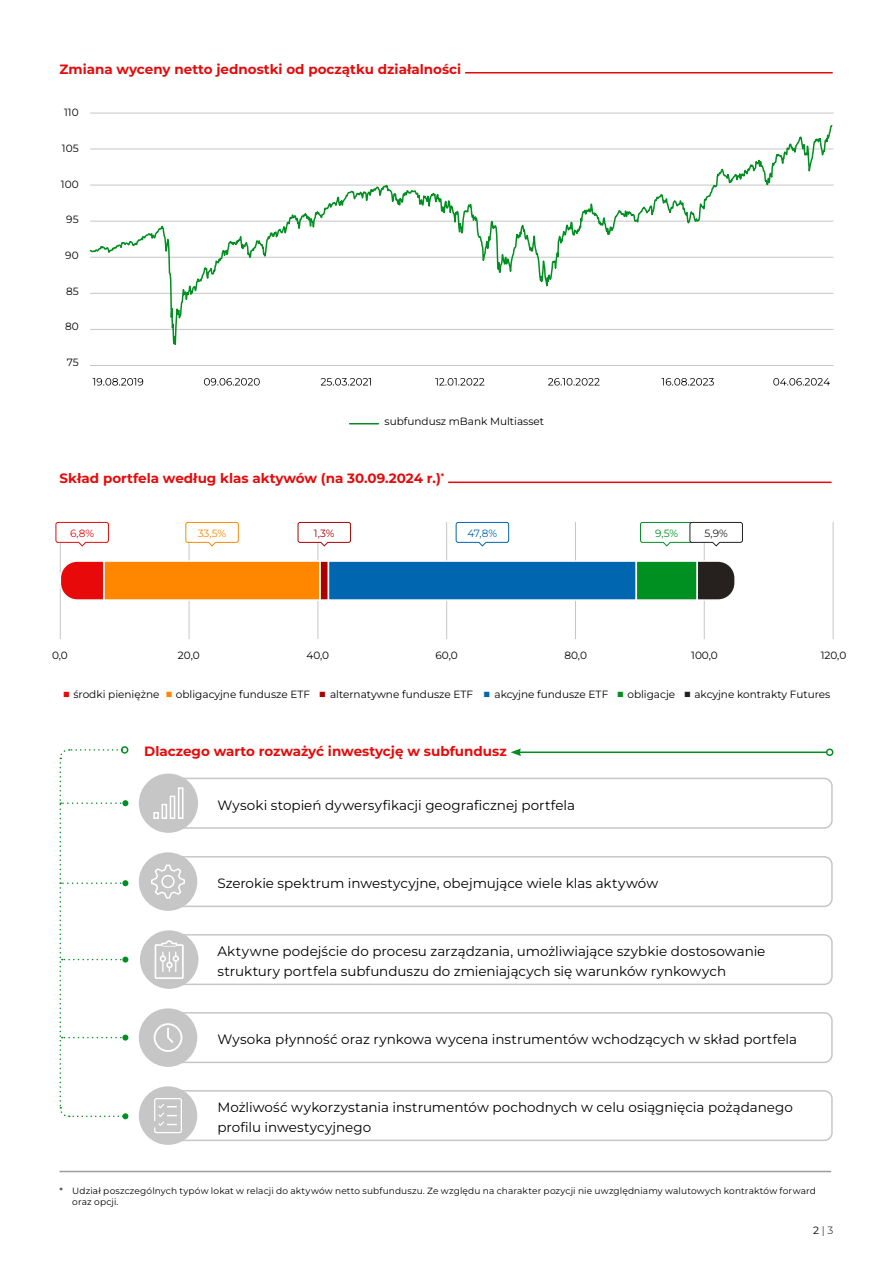
<style>
.page{position:relative;width:893px;height:1263px;background:#fff}
.page>*{position:absolute;margin:0;border:0;box-sizing:border-box;transform-origin:0 0}
.t1{font:13.5px/19.5px "Montserrat";color:#000}
.t2{font:700 13.5px "Montserrat";color:#e80a0a}
.t3{font:10.5px "Montserrat";color:#000}
.t4{font:10.5px "Montserrat";color:#ff8700}
.t5{font:10.5px "Montserrat";color:#0066b0}
.t6{font:10.5px "Montserrat";color:#e80a0a}
.t7{font:10.5px "Montserrat";color:#ad0000}
.t8{font:10.5px "Montserrat";color:#008f21}
.t9{font:10.5px "Montserrat";color:#26211f}
.t10{font:300 10.5px "Montserrat";color:#000}
.t11{font:9px/10.8px "Montserrat";letter-spacing:.015em;color:#000}
.s1{font-size:13.5px;color:#e80a0a}
.s2{font-size:13.5px;color:#ff8700}
.s3{font-size:13.5px;color:#ad0000}
.s4{font-size:13.5px;color:#0066b0}
.s5{font-size:13.5px;color:#008f21}
.s6{font-size:13.5px;color:#26211f}
.s7{font-weight:400}
</style>
<div class="page">
<hr style="left:60px;top:522px;width:1px;height:117px;background:#c6c6c6">
<hr style="left:189px;top:522px;width:1px;height:117px;background:#c6c6c6">
<hr style="left:318px;top:522px;width:1px;height:117px;background:#c6c6c6">
<hr style="left:446px;top:522px;width:1px;height:117px;background:#c6c6c6">
<hr style="left:575px;top:522px;width:1px;height:117px;background:#c6c6c6">
<hr style="left:704px;top:522px;width:1px;height:117px;background:#c6c6c6">
<hr style="left:833px;top:522px;width:1px;height:117px;background:#c6c6c6">
<hr style="left:465px;top:72px;width:368px;height:2px;background:#e80a0a">
<svg style="left:350px;top:423px;width:28px;height:1px"></svg>
<hr style="left:448px;top:482px;width:384px;height:1px;background:#e80a0a">
<hr style="left:519px;top:751px;width:308px;height:2px;background:#008f21">
<svg style="left:510px;top:748px;width:11px;height:8px"></svg>
<div style="left:826px;top:748px;width:7px;height:8px;border:2px solid #008f21;border-radius:50%"></div>
<div style="left:121px;top:746px;width:7px;height:8px;border:2px solid #008f21;border-radius:50%"></div>
<svg style="left:59px;top:749px;width:69px;height:370px"></svg>
<div style="left:140px;top:930px;width:58px;height:59px;background:#c6c6c6;border-radius:50%"></div>
<svg style="left:155px;top:933px;width:678px;height:53px"></svg>
<div style="left:139px;top:1008px;width:58px;height:59px;background:#c6c6c6;border-radius:50%"></div>
<svg style="left:153px;top:1011px;width:680px;height:53px"></svg>
<svg style="left:184px;top:777px;width:649px;height:52px"></svg>
<div style="left:139px;top:773px;width:59px;height:60px;background:#c6c6c6;border-radius:50%"></div>
<div style="left:153px;top:812px;width:6px;height:7px;border:2px solid #fff"></div>
<div style="left:162px;top:804px;width:5px;height:15px;border:2px solid #fff"></div>
<div style="left:170px;top:796px;width:5px;height:23px;border:2px solid #fff"></div>
<div style="left:178px;top:787px;width:5px;height:32px;border:2px solid #fff"></div>
<div style="left:139px;top:1086px;width:58px;height:59px;background:#c6c6c6;border-radius:50%"></div>
<svg style="left:154px;top:1089px;width:679px;height:53px"></svg>
<div style="left:139px;top:852px;width:58px;height:59px;background:#c6c6c6;border-radius:50%"></div>
<svg style="left:150px;top:855px;width:683px;height:53px"></svg>
<hr style="left:60px;top:1171px;width:771px;height:1px;background:#9d9d9c">
<svg style="left:55px;top:522px;width:54px;height:25px"></svg>
<svg style="left:297px;top:522px;width:54px;height:25px"></svg>
<svg style="left:455px;top:522px;width:54px;height:25px"></svg>
<svg style="left:640px;top:522px;width:103px;height:25px"></svg>
<svg style="left:185px;top:522px;width:54px;height:25px"></svg>
<hr style="left:90px;top:113px;width:743px;height:1px;background:#c6c6c6">
<svg style="left:89px;top:125px;width:745px;height:241px"></svg>
<svg style="left:93px;top:378px;width:50px;height:8px"></svg>
<svg style="left:204px;top:378px;width:56px;height:8px"></svg>
<svg style="left:321px;top:378px;width:50px;height:8px"></svg>
<svg style="left:435px;top:378px;width:49px;height:8px"></svg>
<svg style="left:548px;top:378px;width:52px;height:8px"></svg>
<svg style="left:661px;top:378px;width:53px;height:8px"></svg>
<svg style="left:773px;top:378px;width:57px;height:8px"></svg>
<svg style="left:60px;top:561px;width:43px;height:39px;background:#ea2929"></svg>
<div style="left:103px;top:560px;width:218px;height:41px;background:#ff8700;border:2px solid #fff"></div>
<div style="left:319px;top:560px;width:10px;height:41px;background:#ad0000;border:2px solid #fff"></div>
<div style="left:328px;top:560px;width:309px;height:41px;background:#0066b0;border:2px solid #fff"></div>
<div style="left:636px;top:560px;width:62px;height:41px;background:#008f21;border:2px solid #fff"></div>
<svg style="left:696px;top:560px;width:39px;height:42px"></svg>
<p class="t2" style="left:60px;top:59px;width:403px">Zmiana wyceny netto jednostki od początku działalności</p>
<p class="t3" style="left:64px;top:105px;width:16px">110</p>
<p class="t3" style="left:62px;top:141px;width:18px">105</p>
<p class="t3" style="left:61px;top:177px;width:19px">100</p>
<p class="t3" style="left:66px;top:213px;width:14px">95</p>
<p class="t3" style="left:65px;top:248px;width:15px">90</p>
<p class="t3" style="left:66px;top:284px;width:14px">85</p>
<p class="t3" style="left:65px;top:320px;width:15px">80</p>
<p class="t3" style="left:67px;top:355px;width:13px">75</p>
<p class="t3" style="left:385px;top:414px;width:161px">subfundusz mBank Multiasset</p>
<p class="t2" style="left:60px;top:468px;width:386px">Skład portfela według klas aktywów (na 30.09.2024 r.)<sup>*</sup></p>
<p class="t6" style="left:70px;top:526px;width:26px">6,8%</p>
<p class="t4" style="left:198px;top:526px;width:30px">33,5%</p>
<p class="t7" style="left:314px;top:526px;width:22px">1,3%</p>
<p class="t5" style="left:468px;top:526px;width:31px">47,8%</p>
<p class="t8" style="left:655px;top:526px;width:25px">9,5%</p>
<p class="t9" style="left:704px;top:526px;width:25px">5,9%</p>
<p class="t3" style="left:52px;top:648px;width:17px">0,0</p>
<p class="t3" style="left:178px;top:648px;width:23px">20,0</p>
<p class="t3" style="left:306px;top:648px;width:24px">40,0</p>
<p class="t3" style="left:436px;top:648px;width:24px">60,0</p>
<p class="t3" style="left:564px;top:648px;width:24px">80,0</p>
<p class="t3" style="left:691px;top:648px;width:28px">100,0</p>
<p class="t3" style="left:821px;top:648px;width:27px">120,0</p>
<p class="t3" style="left:63px;top:687px;width:769px"><span class="s1">■</span> środki pieniężne <span class="s2">■</span> obligacyjne fundusze ETF <span class="s3">■</span> alternatywne fundusze ETF <span class="s4">■</span> akcyjne fundusze ETF <span class="s5">■</span> obligacje <span class="s6">■</span> akcyjne kontrakty Futures</p>
<p class="t2" style="left:144px;top:741px;width:364px">Dlaczego warto rozważyć inwestycję w subfundusz</p>
<p class="t1" style="left:217px;top:795px;width:359px">Wysoki stopień dywersyfikacji geograficznej portfela</p>
<p class="t1" style="left:217px;top:873px;width:442px">Szerokie spektrum inwestycyjne, obejmujące wiele klas aktywów</p>
<p class="t1" style="left:217px;top:941px;width:549px">Aktywne podejście do procesu zarządzania, umożliwiające szybkie dostosowanie struktury portfela subfunduszu do zmieniających się warunków rynkowych</p>
<p class="t1" style="left:217px;top:1029px;width:581px">Wysoka płynność oraz rynkowa wycena instrumentów wchodzących w skład portfela</p>
<p class="t1" style="left:217px;top:1097px;width:577px">Możliwość wykorzystania instrumentów pochodnych w celu osiągnięcia pożądanego profilu inwestycyjnego</p>
<p class="t11" style="left:72px;top:1185px;width:745px;text-indent:-13px">* Udział poszczególnych typów lokat w relacji do aktywów netto subfunduszu. Ze względu na charakter pozycji nie uwzględniamy walutowych kontraktów forward oraz opcji.</p>
<p class="t10" style="left:813px;top:1223px;width:22px"><span class="s7">2</span> | 3</p>
</div>
